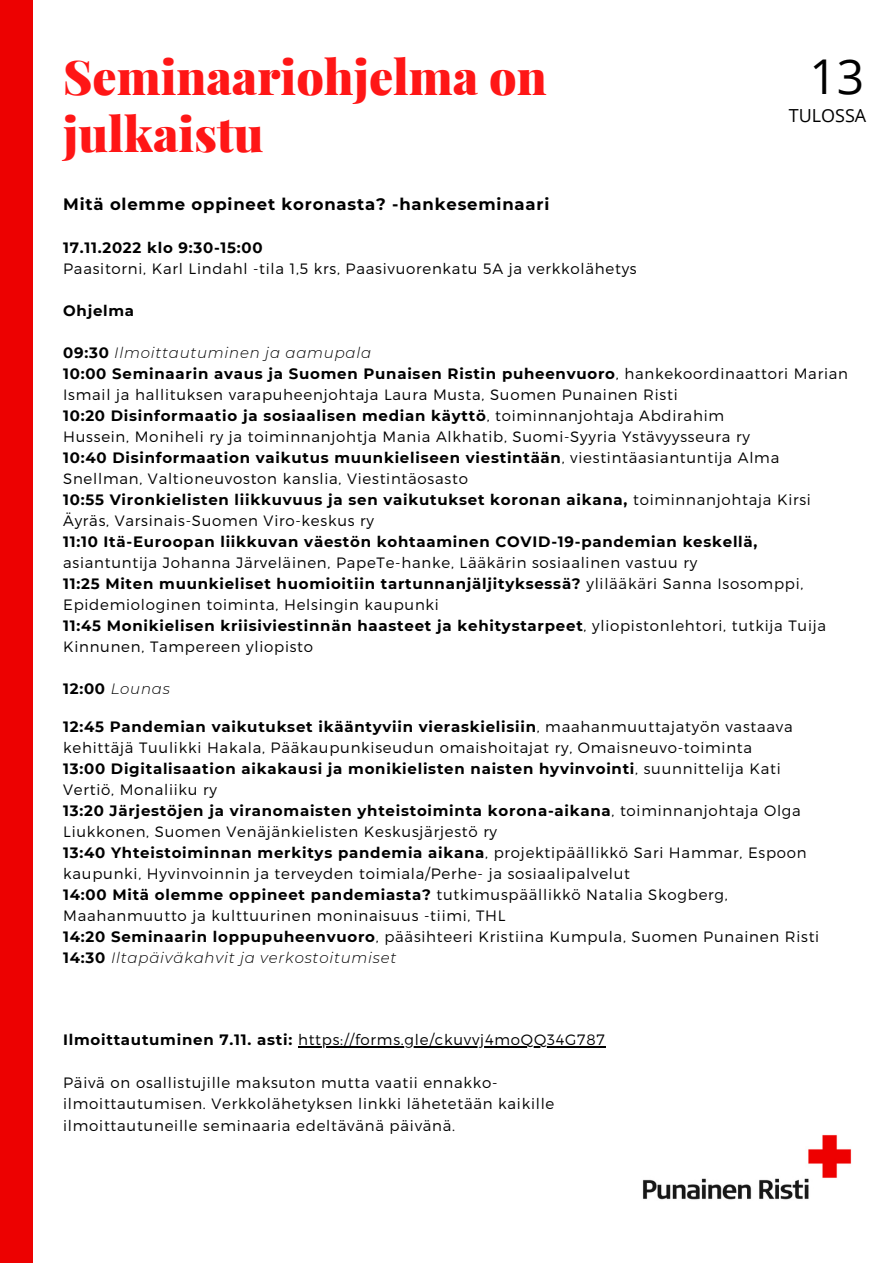
<style>
.page{position:relative;width:893px;height:1264px;background:#fff}
.page>*{position:absolute;margin:0;border:0;box-sizing:border-box;transform-origin:0 0}
.t1{font:900 48px/56.2px "Playfair Display";color:#ff1616}
.t2{font:48px "Open Sans";color:#000}
.t3{font:18px "Open Sans";color:#000}
.t4{font:700 16.5px "Montserrat";letter-spacing:.05em;color:#000}
.t5{font:300 15px/21px "Montserrat";letter-spacing:.05em;color:#000}
.t6{font:700 15px "Montserrat";letter-spacing:.05em;color:#000}
.t7{font:italic 300 15px "Montserrat";letter-spacing:.05em;color:#000}
.s1{font-weight:700}
.s2{font-style:italic}
.s3{font-weight:700;font-style:normal}
</style>
<div class="page">
<div style="left:0;top:0;width:33px;height:1262px;background:#ed0101"></div>
<img style="left:642px;top:1134px;width:210px;height:66px">
<hr style="left:298px;top:1046px;width:307px;height:1px;background:#000">
<h1 class="t1" style="left:63px;top:47px;width:485px">Seminaariohjelma on julkaistu</h1>
<h1 class="t2" style="left:809px;top:43px;width:56px">13</h1>
<p class="t3" style="left:788px;top:103px;width:79px">TULOSSA</p>
<p class="t4" style="left:63px;top:194px;width:488px">Mitä olemme oppineet koronasta? -hankeseminaari</p>
<p class="t6" style="left:63px;top:238px;width:201px">17.11.2022 klo 9:30-15:00</p>
<p class="t5" style="left:63px;top:257px;width:575px">Paasitorni, Karl Lindahl -tila 1,5 krs, Paasivuorenkatu 5A ja verkkolähetys</p>
<p class="t6" style="left:63px;top:301px;width:72px">Ohjelma</p>
<p class="t5" style="left:63px;top:341px;width:786px"><span class="s1">09:30</span> <span class="s2">Ilmoittautuminen ja aamupala<br></span><span class="s1">10:00 Seminaarin avaus ja Suomen Punaisen Ristin puheenvuoro</span>, hankekoordinaattori Marian Ismail ja hallituksen varapuheenjohtaja Laura Musta, Suomen Punainen Risti<br><span class="s1">10:20 Disinformaatio ja sosiaalisen median käyttö</span>, toiminnanjohtaja Abdirahim<br>Hussein, Moniheli ry ja toiminnanjohtja Mania Alkhatib, Suomi-Syyria Ystävyysseura ry<br><span class="s1">10:40 Disinformaation vaikutus muunkieliseen viestintään</span>, viestintäasiantuntija Alma Snellman, Valtioneuvoston kanslia, Viestintäosasto<br><span class="s1">10:55 Vironkielisten liikkuvuus ja sen vaikutukset koronan aikana,</span> toiminnanjohtaja Kirsi Äyräs, Varsinais-Suomen Viro-keskus ry</p>
<p class="t6" style="left:63px;top:532px;width:695px">11:10 Itä-Euroopan liikkuvan väestön kohtaaminen COVID-19-pandemian keskellä,</p>
<p class="t5" style="left:63px;top:551px;width:764px">asiantuntija Johanna Järveläinen, PapeTe-hanke, Lääkärin sosiaalinen vastuu ry<br><span class="s1">11:25 Miten muunkieliset huomioitiin tartunnanjäljityksessä?</span> ylilääkäri Sanna Isosomppi, Epidemiologinen toiminta, Helsingin kaupunki<br><span class="s1">11:45 Monikielisen kriisiviestinnän haasteet ja kehitystarpeet</span>, yliopistonlehtori, tutkija Tuija Kinnunen, Tampereen yliopisto</p>
<p class="t7" style="left:63px;top:679px;width:108px"><span class="s3">12:00</span> Lounas</p>
<p class="t5" style="left:63px;top:715px;width:757px"><span class="s1">12:45 Pandemian vaikutukset ikääntyviin vieraskielisiin</span>, maahanmuuttajatyön vastaava kehittäjä Tuulikki Hakala, Pääkaupunkiseudun omaishoitajat ry, Omaisneuvo-toiminta<br><span class="s1">13:00 Digitalisaation aikakausi ja monikielisten naisten hyvinvointi</span>, suunnittelija Kati Vertiö, Monaliiku ry<br><span class="s1">13:20 Järjestöjen ja viranomaisten yhteistoiminta korona-aikana</span>, toiminnanjohtaja Olga Liukkonen, Suomen Venäjänkielisten Keskusjärjestö ry<br><span class="s1">13:40 Yhteistoiminnan merkitys pandemia aikana</span>, projektipäällikkö Sari Hammar, Espoon kaupunki, Hyvinvoinnin ja terveyden toimiala/Perhe- ja sosiaalipalvelut<br><span class="s1">14:00 Mitä olemme oppineet pandemiasta?</span> tutkimuspäällikkö Natalia Skogberg, Maahanmuutto ja kulttuurinen moninaisuus -tiimi, THL<br><span class="s1">14:20 Seminaarin loppupuheenvuoro</span>, pääsihteeri Kristiina Kumpula, Suomen Punainen Risti <span class="s1">14:30</span> <span class="s2">Iltapäiväkahvit ja verkostoitumiset</span></p>
<p class="t5" style="left:63px;top:1028px;width:543px"><span class="s1">Ilmoittautuminen 7.11. asti:</span> https://forms.gle/ckuvvj4moQQ34G787</p>
<p class="t5" style="left:63px;top:1071px;width:492px">Päivä on osallistujille maksuton mutta vaatii ennakko&shy;ilmoittautumisen. Verkkolähetyksen linkki lähetetään kaikille ilmoittautuneille seminaaria edeltävänä päivänä.</p>
</div>
